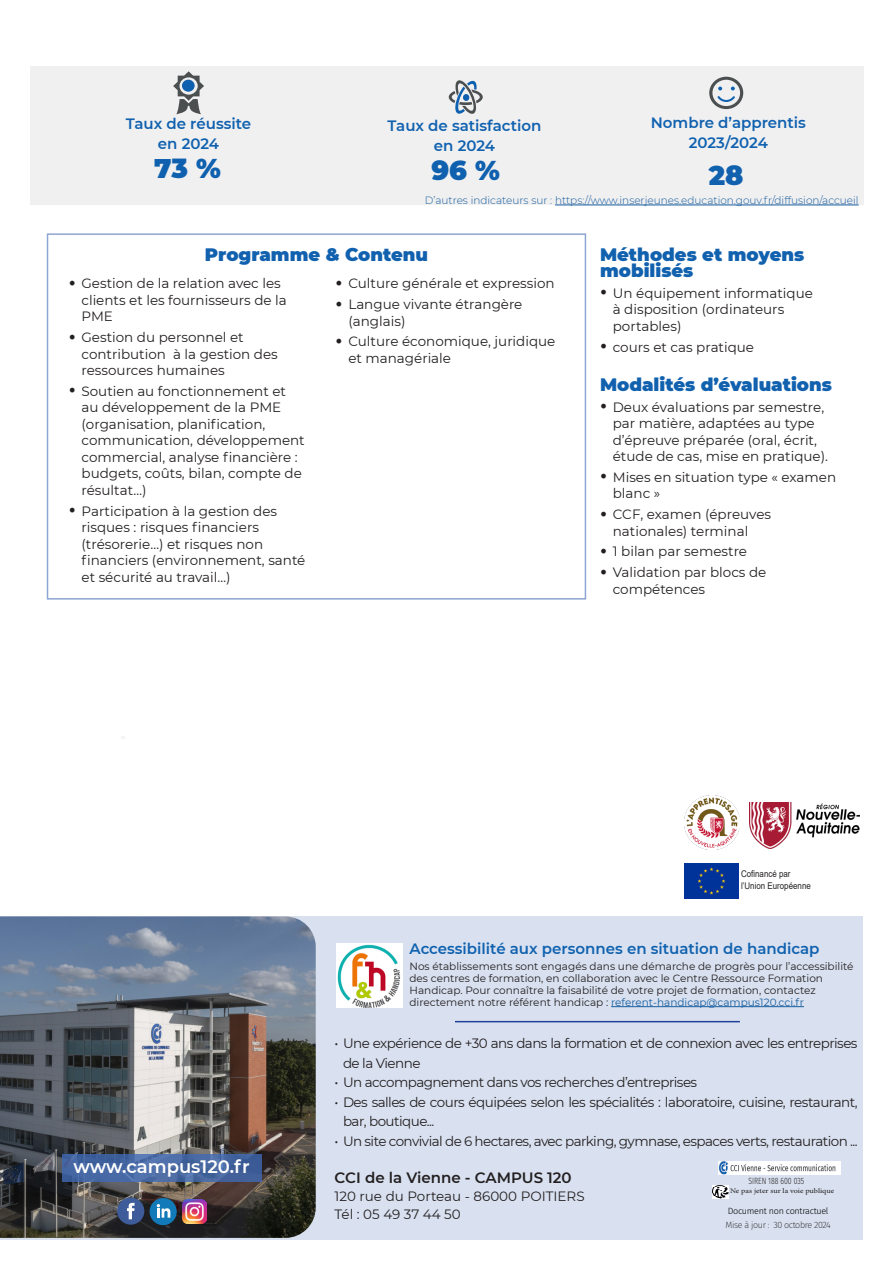
<style>
.page{position:relative;width:893px;height:1263px;background:#fff}
.page>*{position:absolute;margin:0;border:0;box-sizing:border-box;transform-origin:0 0}
.t1{font:900 27px "Montserrat";color:#0f61af}
.t2{font:900 27px "Montserrat";color:#1161af}
.t3{font:900 18px/16.5px "Montserrat";color:#1161af}
.t4{font:600 18px "Montserrat";color:#fff}
.t5{font:600 15px/19.5px "Montserrat";color:#0f61af;text-align:center}
.t6{font:600 15px "Montserrat";color:#231f20}
.t7{font:13.5px/16.5px "Montserrat";color:#231f20}
.t8{font:13.5px/19.5px "Montserrat";letter-spacing:-.04em;color:#231f20}
.t9{font:10.5px/12px "Montserrat";color:#231f20}
.t10{font:300 10.5px "Montserrat";color:#175d9e}
.t11{font:9.15px "Arial";color:#231f20;scale:.86 1}
.t12{font:200 9px "Fira Sans";letter-spacing:-.04em;color:#231f20}
.t13{font:300 9px "Fira Sans";letter-spacing:-.03em;color:#000}
.t14{font:300 9px "Fira Sans";color:#231f20;scale:.77 1}
.t15{font:7.05px "Minion Pro";color:#231f20;scale:1.16 1}
.s1{font-family:"Minion Pro";font-size:18px}
.s2{color:#175d9e}
</style>
<div class="page">
<div style="left:0;top:916px;width:863px;height:323px;background:#d9e1f0"></div>
<img style="left:0;top:916px;width:316px;height:322px">
<img style="left:719px;top:1161px;width:121px;height:14px">
<img style="left:712px;top:1185px;width:16px;height:9px">
<svg style="left:712px;top:1194px;width:16px;height:4px"></svg>
<div style="left:117px;top:1197px;width:27px;height:28px;background:#3d5c99;border-radius:50%"></div>
<svg style="left:127px;top:1203px;width:8px;height:16px"></svg>
<div style="left:150px;top:1198px;width:27px;height:27px;background:#127ab8;border-radius:50%"></div>
<svg style="left:157px;top:1204px;width:13px;height:13px"></svg>
<img style="left:182px;top:1199px;width:24px;height:24px">
<svg style="left:62px;top:1154px;width:199px;height:28px;background:#4667a1"></svg>
<hr style="left:611px;top:1006px;width:193px;height:1px;background:#175d9e">
<img style="left:337px;top:944px;width:66px;height:63px">
<hr style="left:455px;top:1021px;width:285px;height:1px;background:#223f99">
<div style="left:30px;top:67px;width:833px;height:138px;background:#f0f0f1"></div>
<svg style="left:173px;top:71px;width:31px;height:43px"></svg>
<div style="left:182px;top:80px;width:13px;height:12px;background:#0f61af;border-radius:50%"></div>
<img style="left:750px;top:802px;width:109px;height:46px">
<img style="left:685px;top:863px;width:53px;height:36px">
<img style="left:685px;top:795px;width:54px;height:55px">
<svg style="left:449px;top:79px;width:34px;height:36px"></svg>
<svg style="left:709px;top:77px;width:34px;height:32px"></svg>
<hr style="left:555px;top:205px;width:304px;height:1px;background:#175d9e">
<p class="t5" style="left:126px;top:114px;width:127px">Taux de réussite</p>
<p class="t5" style="left:158px;top:133px;width:63px">en 2024</p>
<p class="t1" style="left:154px;top:149px;width:68px">73 %</p>
<p class="t5" style="left:651px;top:113px;width:157px">Nombre d’apprentis<br>2023/2024</p>
<p class="t5" style="left:388px;top:115px;width:155px">Taux de satisfaction</p>
<p class="t5" style="left:434px;top:135px;width:63px">en 2024</p>
<p class="t1" style="left:431px;top:150px;width:70px">96 %</p>
<p class="t2" style="left:709px;top:155px;width:36px">28</p>
<p class="t10" style="left:425px;top:193px;width:435px">D’autres indicateurs sur : https://www.inserjeunes.education.gouv.fr/diffusion/accueil</p>
<p class="t3" style="left:205px;top:245px;width:225px">Programme &amp; Contenu</p>
<p class="t7" style="left:82px;top:275px;width:207px;text-indent:-13px"><span class="s1">•</span> Gestion de la relation avec les clients et les fournisseurs de la<br>PME</p>
<p class="t7" style="left:82px;top:329px;width:198px;text-indent:-13px"><span class="s1">•</span> Gestion du personnel et contribution à la gestion des ressources humaines</p>
<p class="t7" style="left:82px;top:382px;width:225px;text-indent:-13px"><span class="s1">•</span> Soutien au fonctionnement et au développement de la PME (organisation, planification, communication, développement commercial, analyse financière : budgets, coûts, bilan, compte de résultat…)</p>
<p class="t7" style="left:82px;top:502px;width:225px;text-indent:-13px"><span class="s1">•</span> Participation à la gestion des risques : risques financiers (trésorerie…) et risques non financiers (environnement, santé et sécurité au travail…)</p>
<p class="t7" style="left:336px;top:275px;width:221px"><span class="s1">•</span> Culture générale et expression</p>
<p class="t7" style="left:348px;top:296px;width:176px;text-indent:-13px"><span class="s1">•</span> Langue vivante étrangère (anglais)</p>
<p class="t7" style="left:348px;top:333px;width:209px;text-indent:-13px"><span class="s1">•</span> Culture économique, juridique et managériale</p>
<p class="t3" style="left:600px;top:245px;width:206px">Méthodes et moyens mobilisés</p>
<p class="t7" style="left:613px;top:284px;width:202px;text-indent:-13px"><span class="s1">•</span> Un équipement informatique à disposition (ordinateurs portables)</p>
<p class="t7" style="left:600px;top:338px;width:156px"><span class="s1">•</span> cours et cas pratique</p>
<p class="t3" style="left:600px;top:375px;width:233px">Modalités d’évaluations</p>
<p class="t7" style="left:613px;top:398px;width:217px;text-indent:-13px"><span class="s1">•</span> Deux évaluations par semestre, par matière, adaptées au type d’épreuve préparée (oral, écrit, étude de cas, mise en pratique).</p>
<p class="t7" style="left:613px;top:468px;width:225px;text-indent:-13px"><span class="s1">•</span> Mises en situation type « examen blanc »</p>
<p class="t7" style="left:613px;top:506px;width:160px;text-indent:-13px"><span class="s1">•</span> CCF, examen (épreuves nationales) terminal</p>
<p class="t7" style="left:600px;top:543px;width:148px"><span class="s1">•</span> 1 bilan par semestre</p>
<p class="t7" style="left:613px;top:564px;width:155px;text-indent:-13px"><span class="s1">•</span> Validation par blocs de compétences</p>
<p class="t11" style="left:741px;top:867px;width:59px">Cofinancé par</p>
<p class="t11" style="left:741px;top:879px;width:83px">l’Union Européenne</p>
<h2 class="t4" style="left:73px;top:1154px;width:178px">www.campus120.fr</h2>
<p class="t5" style="left:409px;top:938px;width:411px">Accessibilité aux personnes en situation de handicap</p>
<p class="t9" style="left:409px;top:960px;width:446px">Nos établissements sont engagés dans une démarche de progrès pour l’accessibilité des centres de formation, en collaboration avec le Centre Ressource Formation Handicap. Pour connaître la faisabilité de votre projet de formation, contactez directement notre référent handicap : <span class="s2">referent-handicap@campus120.cci.fr</span></p>
<p class="t8" style="left:343px;top:1033px;width:516px;text-indent:-9px">• Une expérience de +30 ans dans la formation et de connexion avec les entreprises de la Vienne</p>
<p class="t8" style="left:334px;top:1072px;width:364px">• Un accompagnement dans vos recherches d’entreprises</p>
<p class="t8" style="left:343px;top:1091px;width:516px;text-indent:-9px">• Des salles de cours équipées selon les spécialités : laboratoire, cuisine, restaurant, bar, boutique...</p>
<p class="t8" style="left:334px;top:1130px;width:525px">• Un site convivial de 6 hectares, avec parking, gymnase, espaces verts, restauration ...</p>
<p class="t6" style="left:334px;top:1167px;width:239px">CCI de la Vienne - CAMPUS 120</p>
<p class="t7" style="left:334px;top:1187px;width:252px;line-height:18px">120 rue du Porteau - 86000 POITIERS<br>Tél : 05 49 37 44 50</p>
<p class="t12" style="left:725px;top:1219px;width:107px">Mise à jour : 30 octobre 2024</p>
<p class="t14" style="left:748px;top:1175px;width:74px">SIREN 188 600 035</p>
<p class="t15" style="left:730px;top:1185px;width:91px">Ne pas jeter sur la voie publique</p>
<p class="t13" style="left:728px;top:1204px;width:102px">Document non contractuel</p>
</div>
